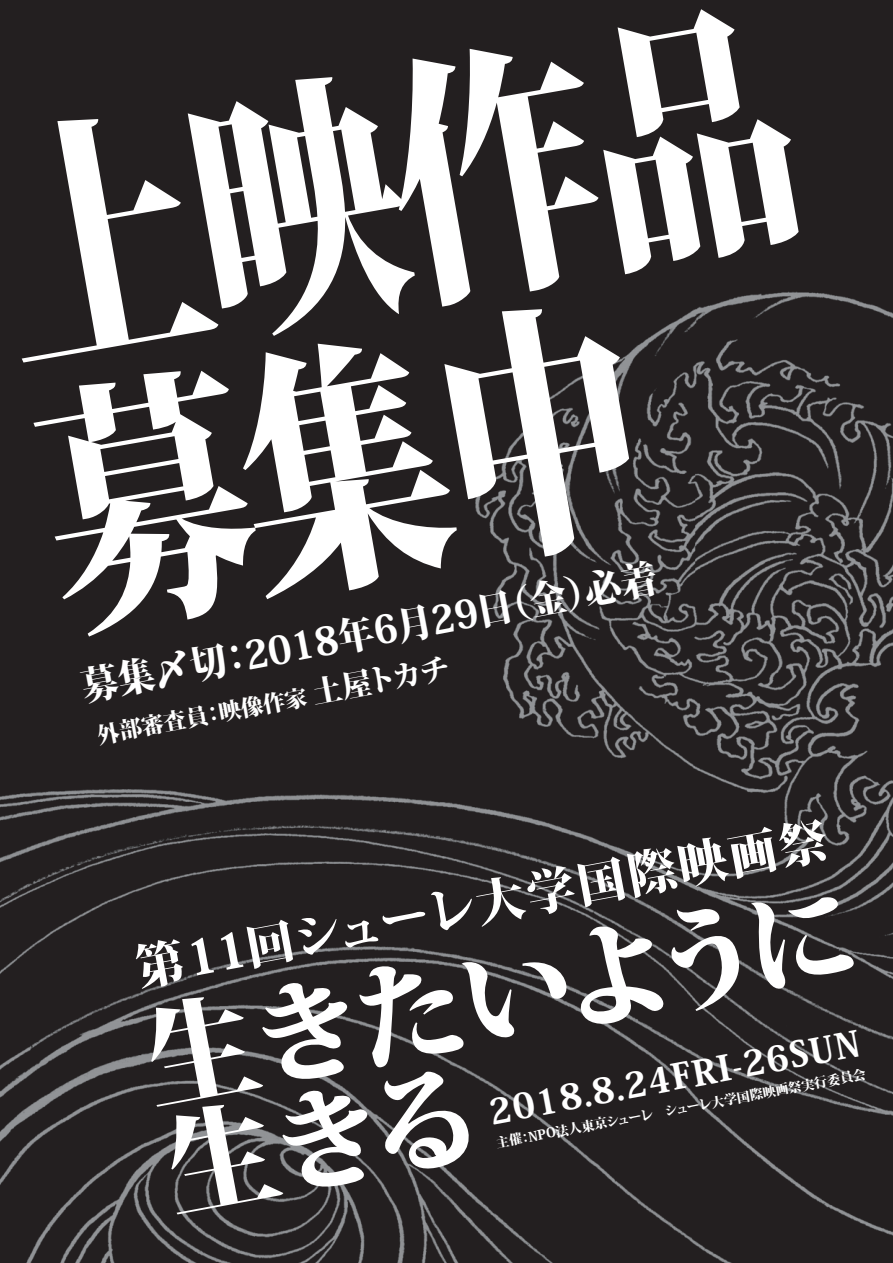
<style>
.page{position:relative;width:893px;height:1263px;background:#fff}
.page>*{position:absolute;margin:0;border:0;box-sizing:border-box;transform-origin:0 0}
.t1{font:800 262.35px/263.9px "Koz Min Pr 6 N";color:#fff;scale:.8 1}
.t2{font:800 114.3px/108px "Koz Min Pro";color:#fff}
.t3{font:800 48.75px "Koz Min Pro";color:#fff}
.t4{font:800 38.85px "Koz Min Pr 6 N";color:#fff;scale:.95 1}
.t5{font:800 34.95px "Koz Min Pro";color:#fff}
.t6{font:800 22.35px "Koz Min Pr 6 N";color:#fff}
.t7{font:800 13.05px "Koz Min Pro";color:#fff}
.s1{font-size:30px}
</style>
<div class="page">
<img style="left:0;top:0;width:893px;height:1263px">
<h1 class="t1" style="left:-23px;top:137px;width:1012px;rotate:-10deg">上映作品募集中</h1>
<h3 class="t4" style="left:78px;top:667px;width:618px;rotate:-11deg">募集〆切：2018年6月29日（金）必着</h3>
<h3 class="t6" style="left:95px;top:724px;width:360px;rotate:-11deg">外部審査員：映像作家 <span class="s1">土屋トカチ</span></h3>
<h3 class="t3" style="left:130px;top:935px;width:704px;rotate:-11deg">第11回シューレ大学国際映画祭</h3>
<h2 class="t2" style="left:134px;top:1006px;width:728px;rotate:-11deg">生きたいように生きる</h2>
<h3 class="t5" style="left:485px;top:1087px;width:378px;rotate:-11deg">2018.8.24FRI-26SUN</h3>
<p class="t7" style="left:495px;top:1135px;width:377px;rotate:-11deg">主催：NPO法人東京シューレ　シューレ大学国際映画祭実行委員会</p>
</div>
